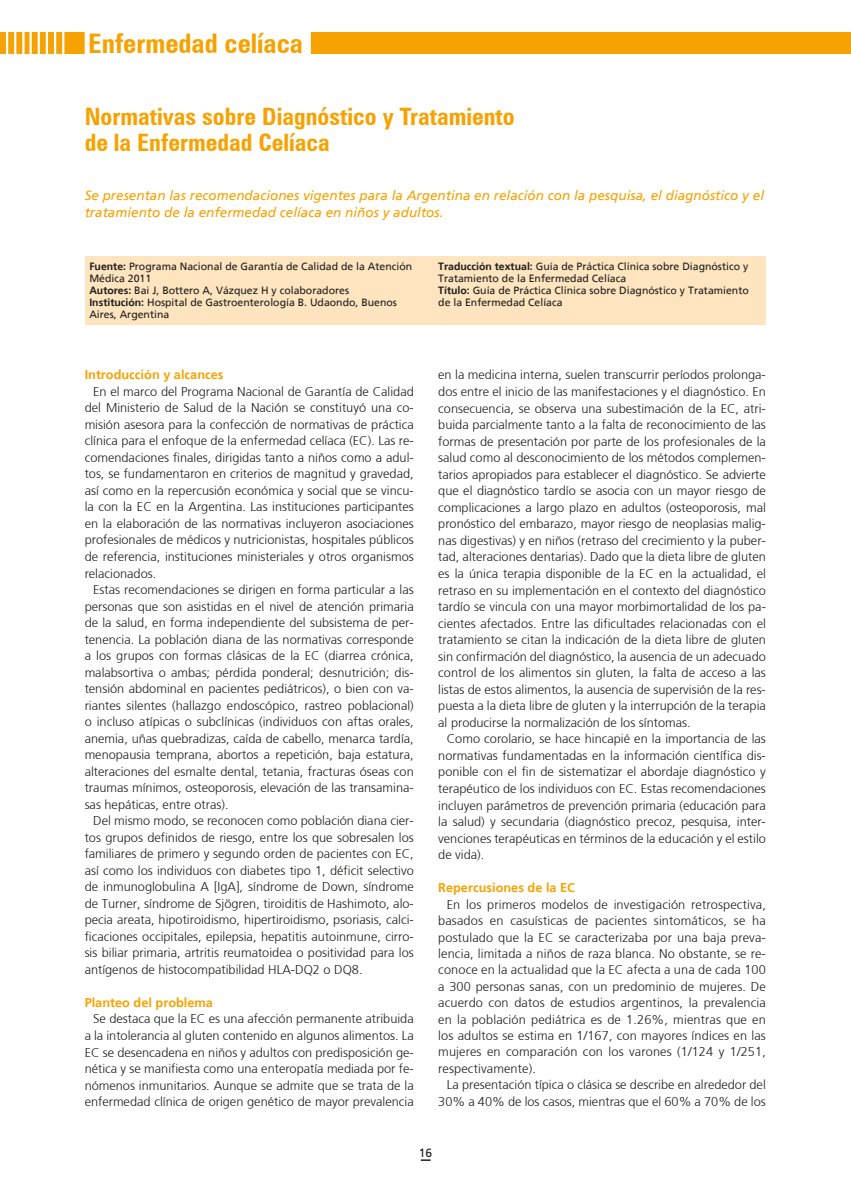
<style>
.page{position:relative;width:851px;height:1191px;background:#fff}
.page>*{position:absolute;margin:0;border:0;box-sizing:border-box;transform-origin:0 0}
.t1{font:700 condensed 27px "Zurich BT";color:#f6a200}
.t2{font:700 condensed 24px/26.4px "Zurich BT";color:#f6a200}
.t3{font:italic 13.5px/16.5px "Frutiger";color:#f6a200}
.t4{font:300 12.75px/16.5px "Frutiger";color:#1d1d1b;text-align:justify}
.t5{font:700 12.75px "Frutiger";color:#f6a200}
.t6{font:12px "Frutiger";color:#1d1d1b}
.t7{font:10.5px/12px "Frutiger";color:#1d1d1b}
.s1{font-weight:700}
</style>
<div class="page">
<div style="left:0;top:32px;width:850px;height:21px;background:#f6a200"></div>
<div style="left:85px;top:28px;width:226px;height:30px;background:#fff"></div>
<hr style="left:46px;top:29px;width:2px;height:35px;background:#fff">
<hr style="left:38px;top:30px;width:2px;height:34px;background:#fff">
<hr style="left:29px;top:30px;width:3px;height:34px;background:#fff">
<hr style="left:22px;top:28px;width:3px;height:35px;background:#fff">
<hr style="left:14px;top:29px;width:2px;height:35px;background:#fff">
<hr style="left:6px;top:29px;width:2px;height:35px;background:#fff">
<hr style="left:62px;top:28px;width:2px;height:35px;background:#fff">
<hr style="left:54px;top:28px;width:2px;height:35px;background:#fff">
<div style="left:85px;top:256px;width:680px;height:68px;background:#fee4bf"></div>
<h1 class="t1" style="left:88px;top:27px;width:216px">Enfermedad celíaca</h1>
<h2 class="t2" style="left:85px;top:103px;width:431px">Normativas sobre Diagnóstico y Tratamiento de la Enfermedad Celíaca</h2>
<p class="t3" style="left:85px;top:187px;width:680px">Se presentan las recomendaciones vigentes para la Argentina en relación con la pesquisa, el diagnóstico y el tratamiento de la enfermedad celíaca en niños y adultos.</p>
<p class="t7" style="left:89px;top:260px;width:324px"><span class="s1">Fuente:</span> Programa Nacional de Garantía de Calidad de la Atención Médica 2011<br><span class="s1">Autores:</span> Bai J, Bottero A, Vázquez H y colaboradores<br><span class="s1">Institución:</span> Hospital de Gastroenterología B. Udaondo, Buenos Aires, Argentina</p>
<p class="t7" style="left:438px;top:260px;width:312px"><span class="s1">Traducción textual:</span> Guía de Práctica Clínica sobre Diagnóstico y Tratamiento de la Enfermedad Celíaca<br><span class="s1">Título:</span> Guía de Práctica Clínica sobre Diagnóstico y Tratamiento de la Enfermedad Celíaca</p>
<p class="t5" style="left:85px;top:367px;width:140px">Introducción y alcances</p>
<p class="t4" style="left:85px;top:383px;width:330px;text-indent:9px">En el marco del Programa Nacional de Garantía de Calidad del Ministerio de Salud de la Nación se constituyó una co&shy;misión asesora para la confección de normativas de práctica clínica para el enfoque de la enfermedad celíaca (EC). Las re&shy;comendaciones finales, dirigidas tanto a niños como a adul&shy;tos, se fundamentaron en criterios de magnitud y gravedad, así como en la repercusión económica y social que se vincu&shy;la con la EC en la Argentina. Las instituciones participantes en la elaboración de las normativas incluyeron asociaciones profesionales de médicos y nutricionistas, hospitales públicos de referencia, instituciones ministeriales y otros organismos relacionados.</p>
<p class="t4" style="left:85px;top:581px;width:330px;text-indent:9px">Estas recomendaciones se dirigen en forma particular a las personas que son asistidas en el nivel de atención primaria de la salud, en forma independiente del subsistema de per&shy;tenencia. La población diana de las normativas corresponde a los grupos con formas clásicas de la EC (diarrea crónica, malabsortiva o ambas; pérdida ponderal; desnutrición; dis&shy;tensión abdominal en pacientes pediátricos), o bien con va&shy;riantes silentes (hallazgo endoscópico, rastreo poblacional) o incluso atípicas o subclínicas (individuos con aftas orales, anemia, uñas quebradizas, caída de cabello, menarca tardía, menopausia temprana, abortos a repetición, baja estatura, alteraciones del esmalte dental, tetania, fracturas óseas con traumas mínimos, osteoporosis, elevación de las transamina&shy;sas hepáticas, entre otras).</p>
<p class="t4" style="left:85px;top:812px;width:330px;text-indent:9px">Del mismo modo, se reconocen como población diana cier&shy;tos grupos definidos de riesgo, entre los que sobresalen los familiares de primero y segundo orden de pacientes con EC, así como los individuos con diabetes tipo 1, déficit selectivo de inmunoglobulina A [IgA], síndrome de Down, síndrome de Turner, síndrome de Sjögren, tiroiditis de Hashimoto, alo&shy;pecia areata, hipotiroidismo, hipertiroidismo, psoriasis, calci&shy;ficaciones occipitales, epilepsia, hepatitis autoinmune, cirro&shy;sis biliar primaria, artritis reumatoidea o positividad para los antígenos de histocompatibilidad HLA-DQ2 o DQ8.</p>
<p class="t5" style="left:85px;top:995px;width:130px">Planteo del problema</p>
<p class="t4" style="left:85px;top:1010px;width:330px;text-indent:9px">Se destaca que la EC es una afección permanente atribuida a la intolerancia al gluten contenido en algunos alimentos. La EC se desencadena en niños y adultos con predisposición ge&shy;nética y se manifiesta como una enteropatía mediada por fe&shy;nómenos inmunitarios. Aunque se admite que se trata de la enfermedad clínica de origen genético de mayor prevalencia</p>
<p class="t4" style="left:438px;top:367px;width:329px">en la medicina interna, suelen transcurrir períodos prolonga&shy;dos entre el inicio de las manifestaciones y el diagnóstico. En consecuencia, se observa una subestimación de la EC, atri&shy;buida parcialmente tanto a la falta de reconocimiento de las formas de presentación por parte de los profesionales de la salud como al desconocimiento de los métodos complemen&shy;tarios apropiados para establecer el diagnóstico. Se advierte que el diagnóstico tardío se asocia con un mayor riesgo de complicaciones a largo plazo en adultos (osteoporosis, mal pronóstico del embarazo, mayor riesgo de neoplasias malig&shy;nas digestivas) y en niños (retraso del crecimiento y la puber&shy;tad, alteraciones dentarias). Dado que la dieta libre de gluten es la única terapia disponible de la EC en la actualidad, el retraso en su implementación en el contexto del diagnóstico tardío se vincula con una mayor morbimortalidad de los pa&shy;cientes afectados. Entre las dificultades relacionadas con el tratamiento se citan la indicación de la dieta libre de gluten sin confirmación del diagnóstico, la ausencia de un adecuado control de los alimentos sin gluten, la falta de acceso a las listas de estos alimentos, la ausencia de supervisión de la res&shy;puesta a la dieta libre de gluten y la interrupción de la terapia al producirse la normalización de los síntomas.</p>
<p class="t4" style="left:438px;top:730px;width:329px;text-indent:9px">Como corolario, se hace hincapié en la importancia de las normativas fundamentadas en la información científica dis&shy;ponible con el fin de sistematizar el abordaje diagnóstico y terapéutico de los individuos con EC. Estas recomendaciones incluyen parámetros de prevención primaria (educación para la salud) y secundaria (diagnóstico precoz, pesquisa, inter&shy;venciones terapéuticas en términos de la educación y el estilo de vida).</p>
<p class="t5" style="left:438px;top:880px;width:138px">Repercusiones de la EC</p>
<p class="t4" style="left:438px;top:896px;width:329px;text-indent:9px">En los primeros modelos de investigación retrospectiva, basados en casuísticas de pacientes sintomáticos, se ha postulado que la EC se caracterizaba por una baja preva&shy;lencia, limitada a niños de raza blanca. No obstante, se re&shy;conoce en la actualidad que la EC afecta a una de cada 100 a 300 personas sanas, con un predominio de mujeres. De acuerdo con datos de estudios argentinos, la prevalencia en la población pediátrica es de 1.26%, mientras que en los adultos se estima en 1/167, con mayores índices en las mujeres en comparación con los varones (1/124 y 1/251, respectivamente).</p>
<p class="t4" style="left:438px;top:1076px;width:329px;text-align:right">La presentación típica o clásica se describe en alrededor del<br>30% a 40% de los casos, mientras que el 60% a 70% de los</p>
<p class="t6" style="left:419px;top:1145px;width:15px">16</p>
</div>
